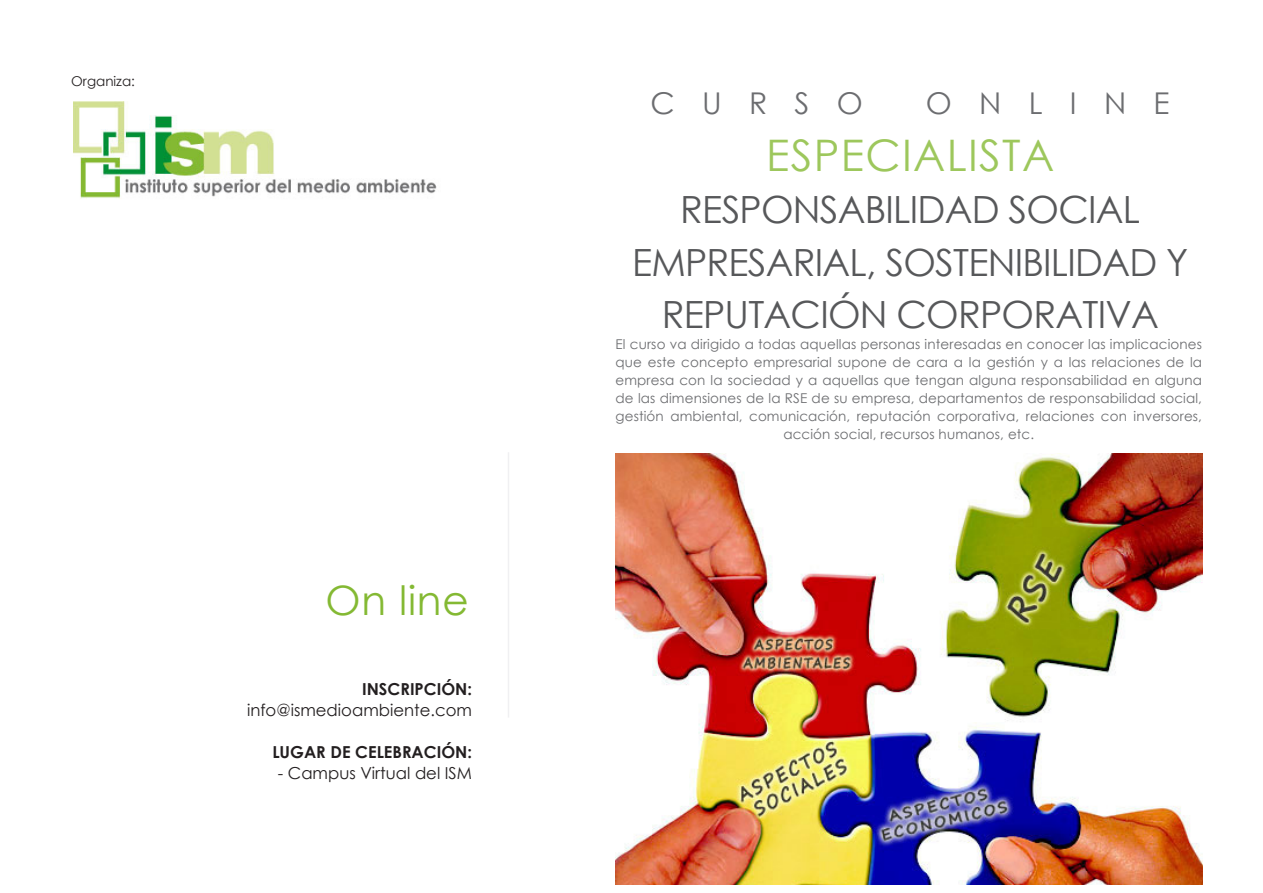
<style>
.page{position:relative;width:1263px;height:893px;background:#fff}
.page>*{position:absolute;margin:0;border:0;box-sizing:border-box;transform-origin:0 0}
.t1{font:43.5px "Century Gothic";letter-spacing:.03em;color:#9dc75c}
.t2{font:40.5px "Century Gothic";letter-spacing:.02em;color:#84b933}
.t3{font:37.5px/52.5px "Century Gothic";letter-spacing:-.02em;color:#57585a;text-align:center}
.t4{font:30px "Century Gothic";letter-spacing:.91em;color:#6c6d70}
.t5{font:16.5px "Century Gothic";color:#231f20}
.t6{font:700 16.5px "Century Gothic";color:#231f20}
.t7{font:13.5px/18px "Century Gothic";letter-spacing:.01em;color:#6c6d70;text-align:center}
.t8{font:13.5px "Century Gothic";color:#231f20}
</style>
<div class="page">
<img style="left:73px;top:101px;width:364px;height:98px">
<hr style="left:508px;top:452px;width:1px;height:266px;background:#f0f0f2">
<img style="left:615px;top:454px;width:587px;height:430px">
<p class="t8" style="left:71px;top:71px;width:65px">Organiza:</p>
<p class="t2" style="left:326px;top:572px;width:145px">On line</p>
<p class="t6" style="left:362px;top:676px;width:111px">INSCRIPCIÓN:</p>
<p class="t5" style="left:247px;top:698px;width:226px">info@ismedioambiente.com</p>
<p class="t6" style="left:272px;top:739px;width:201px">LUGAR DE CELEBRACIÓN:</p>
<p class="t5" style="left:278px;top:761px;width:196px">- Campus Virtual del ISM</p>
<p class="t4" style="left:650px;top:82px;width:214px">CURSO</p>
<p class="t4" style="left:926px;top:82px;width:245px">ONLINE</p>
<p class="t1" style="left:766px;top:125px;width:290px">ESPECIALISTA</p>
<p class="t3" style="left:632px;top:183px;width:558px">RESPONSABILIDAD SOCIAL<br>EMPRESARIAL, SOSTENIBILIDAD Y<br>REPUTACIÓN CORPORATIVA</p>
<p class="t7" style="left:615px;top:335px;width:588px">El curso va dirigido a todas aquellas personas interesadas en conocer las implicaciones que este concepto empresarial supone de cara a la gestión y a las relaciones de la empresa con la sociedad y a aquellas que tengan alguna responsabilidad en alguna de las dimensiones de la RSE de su empresa, departamentos de responsabilidad social, gestión ambiental, comunicación, reputación corporativa, relaciones con inversores, acción social, recursos humanos, etc.</p>
</div>
